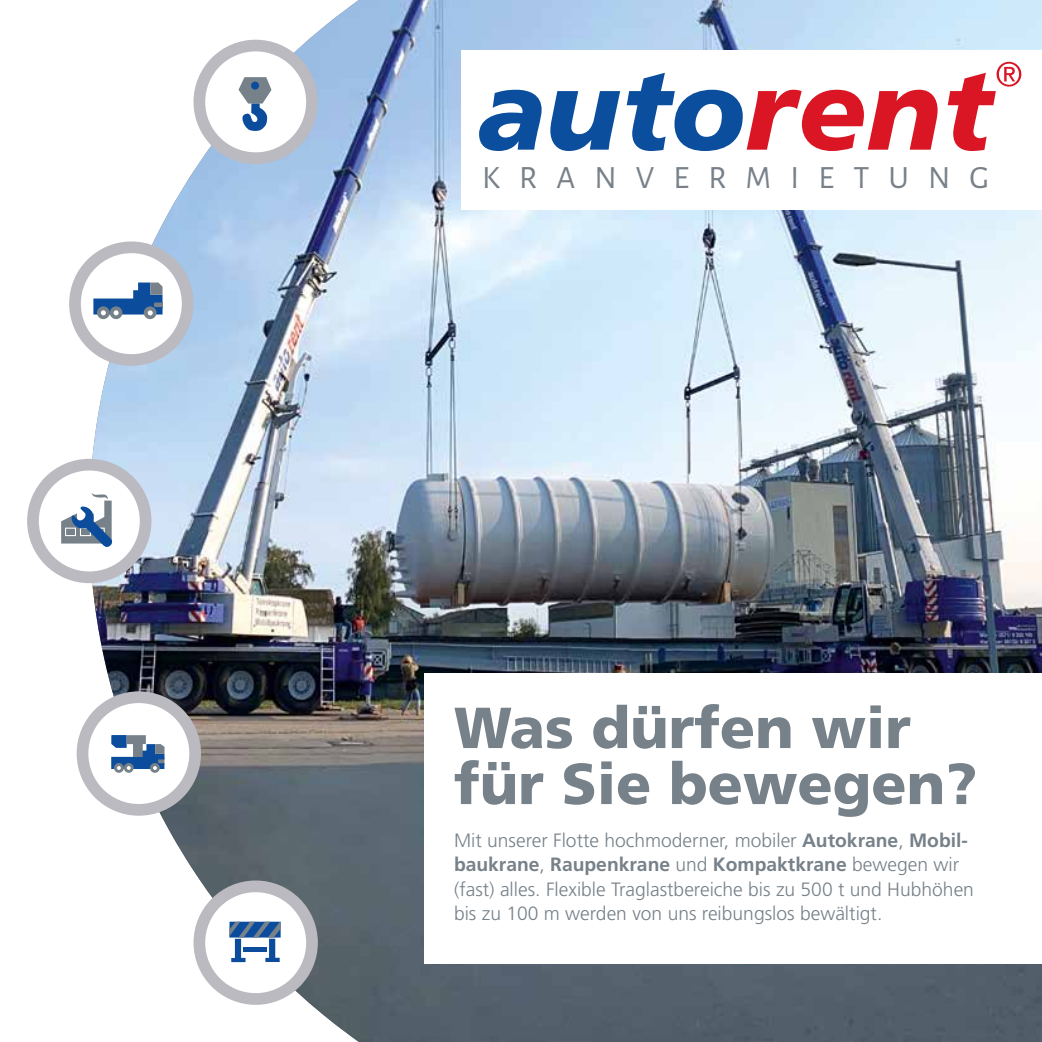
<style>
.page{position:relative;width:1042px;height:1042px;background:#fff}
.page>*{position:absolute;margin:0;border:0;box-sizing:border-box;transform-origin:0 0}
.t1{font:900 57.75px/56px "Frutiger";color:#778189}
.t2{font:32.55px "Alegreya Sans";letter-spacing:.59em;color:#788189}
.t3{font:300 19.25px/24.5px "Frutiger";color:#778189}
.s1{font-weight:700}
</style>
<div class="page">
<img style="left:89px;top:0;width:953px;height:1042px">
<div style="left:461px;top:50px;width:581px;height:159px;background:#fff"></div>
<svg style="left:193px;top:40px;width:125px;height:124px"></svg>
<svg style="left:69px;top:241px;width:124px;height:125px"></svg>
<svg style="left:27px;top:459px;width:124px;height:124px"></svg>
<svg style="left:77px;top:691px;width:124px;height:125px"></svg>
<svg style="left:193px;top:880px;width:125px;height:125px"></svg>
<div style="left:462px;top:44px;width:577px;height:162px;background:#fff"></div>
<svg style="left:479px;top:90px;width:62px;height:61px"></svg>
<svg style="left:550px;top:91px;width:70px;height:60px"></svg>
<svg style="left:627px;top:73px;width:310px;height:78px"></svg>
<svg style="left:947px;top:62px;width:74px;height:89px"></svg>
<div style="left:424px;top:673px;width:618px;height:290px;background:#fff"></div>
<h2 class="t2" style="left:482px;top:156px;width:508px">KRANVERMIETUNG</h2>
<h1 class="t1" style="left:454px;top:699px;width:525px">Was dürfen wir für Sie bewegen?</h1>
<p class="t3" style="left:454px;top:828px;width:521px">Mit unserer Flotte hochmoderner, mobiler <span class="s1">Autokrane</span>, <span class="s1">Mobil&shy;baukrane</span>, <span class="s1">Raupenkrane</span> und <span class="s1">Kompaktkrane</span> bewegen wir (fast) alles. Flexible Traglastbereiche bis zu 500 t und Hubhöhen bis zu 100 m werden von uns reibungslos bewältigt.</p>
</div>
